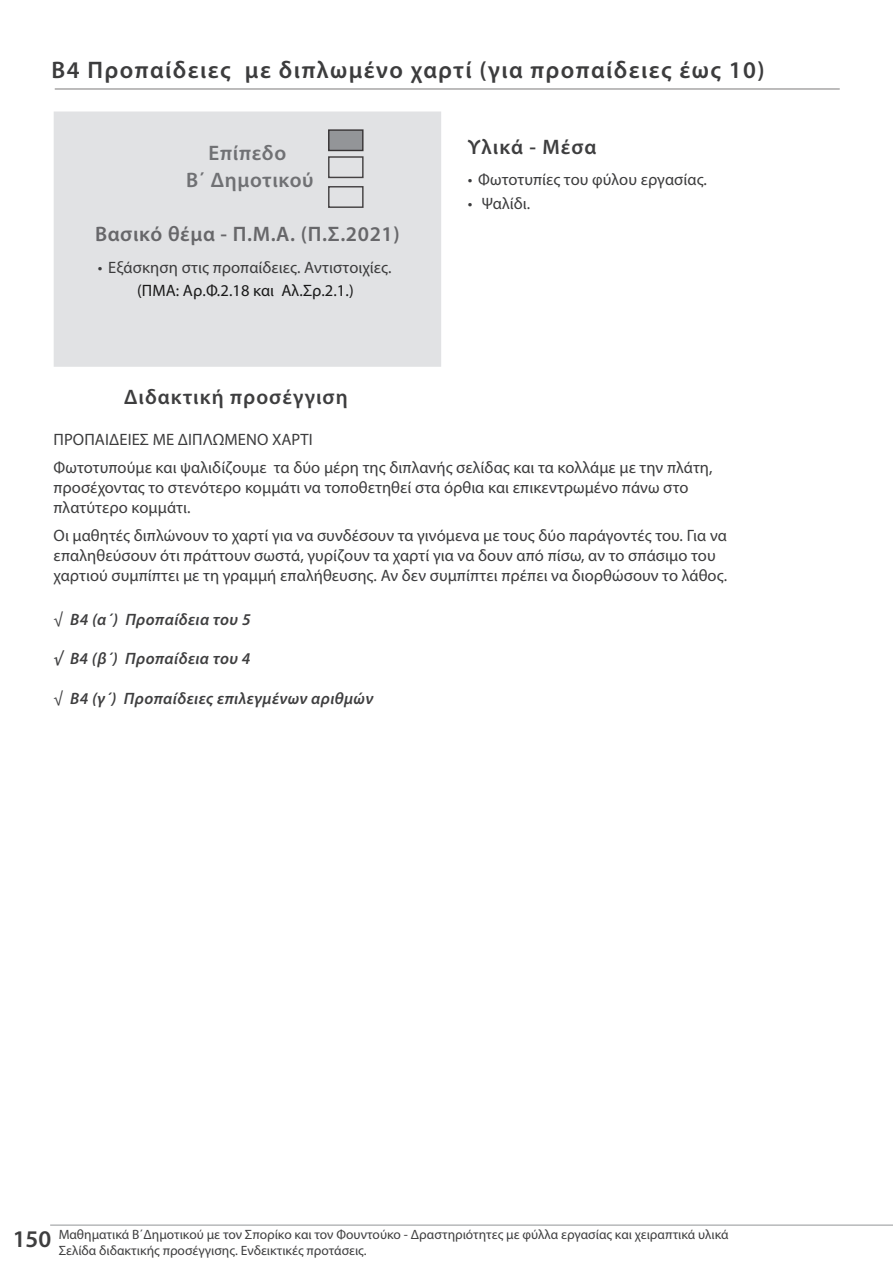
<style>
.page{position:relative;width:893px;height:1263px;background:#fff}
.page>*{position:absolute;margin:0;border:0;box-sizing:border-box;transform-origin:0 0}
.title_1{font:600 24px "Myriad Pro";letter-spacing:.06em;color:#3c3c3d}
.t1{font:600 21px "Myriad Pro";letter-spacing:.05em;color:#3e3e3f}
.t2{font:600 21px "Myriad Pro";letter-spacing:.03em;color:#67676a}
.t3{font:600 21px/27px "Myriad Pro";letter-spacing:.03em;color:#707174;text-align:center}
.teachers_text{font:16.5px/19.8px "Myriad Pro";letter-spacing:.005em;color:#3c3c3d}
.ypotitlos{font:italic 600 16.5px "Myriad Pro";letter-spacing:.025em;color:#3e3e3f}
.normal_11{font:16.5px "Myriad Pro";letter-spacing:.005em;color:#191919}
.t4{font:13.5px/16.2px "Myriad Pro";color:#3e3e3f}
.s1{font-weight:400;font-style:normal}
.s2{font-weight:600;font-size:24px}
</style>
<div class="page">
<div style="left:54px;top:112px;width:386px;height:254px;background:#e1e2e4"></div>
<div style="left:54px;top:112px;width:387px;height:255px;border:2px solid #e1e2e4"></div>
<div style="left:329px;top:130px;width:34px;height:21px;background:#939598"></div>
<hr style="left:50px;top:1225px;width:843px;height:1px;background:#939598">
<hr style="left:55px;top:89px;width:785px;height:1px;background:#231f20">
<div style="left:328px;top:129px;width:36px;height:22px;border:1px solid #231f20"></div>
<div style="left:328px;top:156px;width:36px;height:22px;border:1px solid #231f20"></div>
<div style="left:328px;top:186px;width:36px;height:22px;border:1px solid #231f20"></div>
<p class="title_1" style="left:52px;top:55px;width:715px">Β4 Προπαίδειες με διπλωμένο χαρτί (για προπαίδειες έως 10)</p>
<p class="t3" style="left:186px;top:139px;width:129px">Επίπεδο<br>Β΄ Δημοτικού</p>
<p class="t2" style="left:95px;top:221px;width:306px">Βασικό θέμα - Π.Μ.Α. (Π.Σ.2021)</p>
<p class="teachers_text" style="left:98px;top:257px;width:295px">• Εξάσκηση στις προπαίδειες. Αντιστοιχίες.</p>
<p class="normal_11" style="left:137px;top:280px;width:218px">(ΠΜΑ: Αρ.Φ.2.18 και Αλ.Σρ.2.1.)</p>
<p class="t1" style="left:124px;top:384px;width:225px">Διδακτική προσέγγιση</p>
<p class="t1" style="left:468px;top:133px;width:130px">Υλικά - Μέσα</p>
<p class="teachers_text" style="left:468px;top:169px;width:241px">• Φωτοτυπίες του φύλου εργασίας.</p>
<p class="teachers_text" style="left:468px;top:194px;width:64px">• Ψαλίδι.</p>
<p class="teachers_text" style="left:54px;top:429px;width:261px">ΠΡΟΠΑΙΔΕΙΕΣ ΜΕ ΔΙΠΛΩΜΕΝΟ ΧΑΡΤΙ</p>
<p class="teachers_text" style="left:54px;top:458px;width:660px">Φωτοτυπούμε και ψαλιδίζουμε τα δύο μέρη της διπλανής σελίδας και τα κολλάμε με την πλάτη, προσέχοντας το στενότερο κομμάτι να τοποθετηθεί στα όρθια και επικεντρωμένο πάνω στο πλατύτερο κομμάτι.</p>
<p class="teachers_text" style="left:54px;top:526px;width:675px">Οι μαθητές διπλώνουν το χαρτί για να συνδέσουν τα γινόμενα με τους δύο παράγοντές του. Για να επαληθεύσουν ότι πράττουν σωστά, γυρίζουν τα χαρτί για να δουν από πίσω, αν το σπάσιμο του χαρτιού συμπίπτει με τη γραμμή επαλήθευσης. Αν δεν συμπίπτει πρέπει να διορθώσουν το λάθος.</p>
<p class="ypotitlos" style="left:54px;top:609px;width:199px"><span class="s1">√</span> Β4 (α΄) Προπαίδεια του 5</p>
<p class="ypotitlos" style="left:54px;top:648px;width:198px">√ Β4 (β΄) Προπαίδεια του 4</p>
<p class="ypotitlos" style="left:54px;top:688px;width:321px"><span class="s1">√</span> Β4 (γ΄) Προπαίδειες επιλεγμένων αριθμών</p>
<p class="t4" style="left:59px;top:1226px;width:671px;text-indent:-46px"><span class="s2">150</span> Μαθηματικά Β΄Δημοτικού με τον Σπορίκο και τον Φουντούκο - Δραστηριότητες με φύλλα εργασίας και χειραπτικά υλικά<br>Σελίδα διδακτικής προσέγγισης. Ενδεικτικές προτάσεις.</p>
</div>
